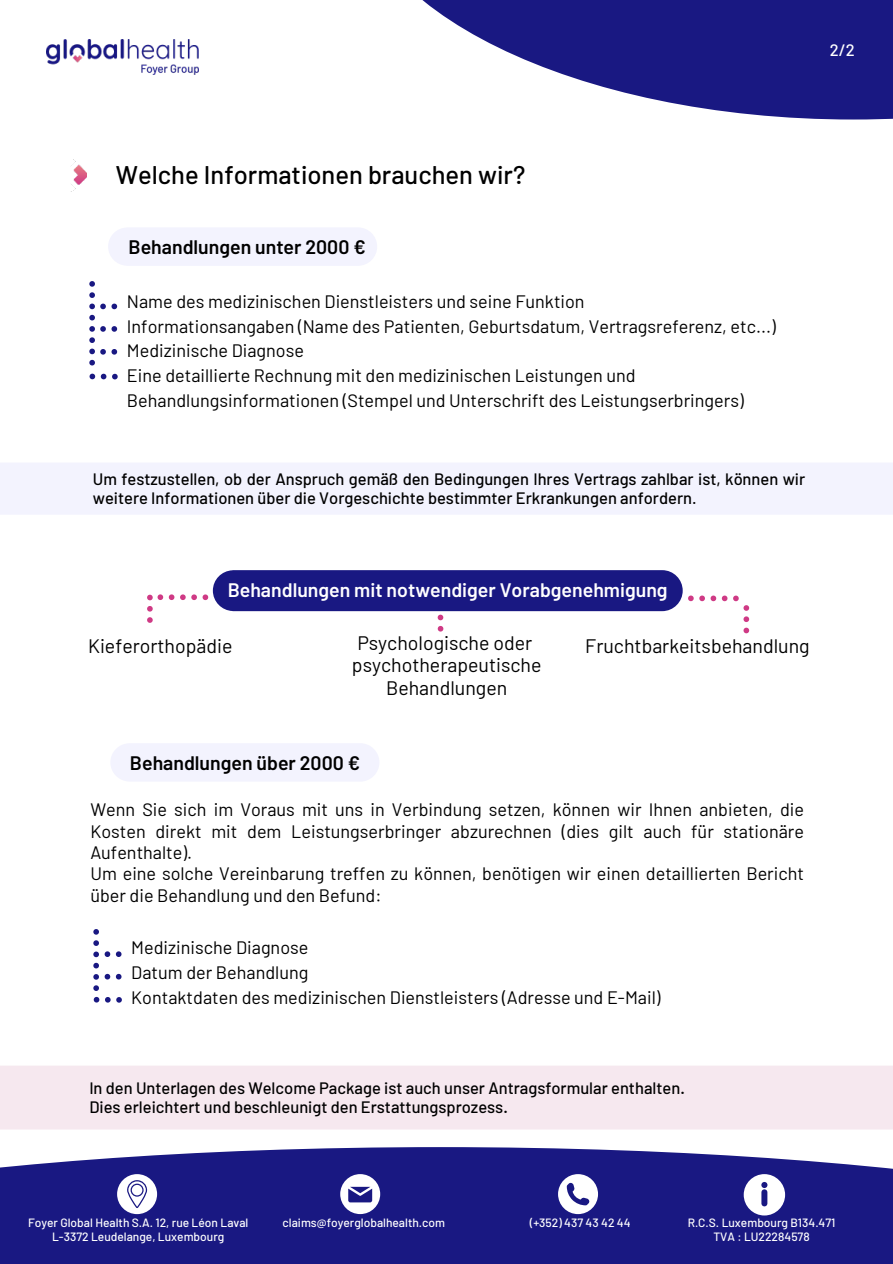
<style>
.page{position:relative;width:893px;height:1264px;background:#fff}
.page>*{position:absolute;margin:0;border:0;box-sizing:border-box;transform-origin:0 0}
.t1{font:500 25.5px "Barlow";color:#000}
.t2{font:19.5px/22.5px "Barlow";color:#000;text-align:center}
.t3{font:600 19.5px "Barlow";color:#000}
.t4{font:600 19.5px "Barlow";color:#fff}
.t5{font:18px/24.8px "Barlow";color:#000}
.t6{font:500 16.5px/19.2px "Barlow";color:#000}
.t7{font:500 16.5px "Barlow";color:#fff}
.t8{font:500 12px/14px "Barlow";color:#fff;text-align:center}
</style>
<div class="page">
<div style="left:213px;top:570px;width:469px;height:41px;background:#191882;border-radius:20px"></div>
<div style="left:110px;top:743px;width:269px;height:38px;background:#f3f3fe;border-radius:19px"></div>
<div style="left:0;top:463px;width:892px;height:51px;background:#f3f3fe"></div>
<svg style="left:147px;top:594px;width:61px;height:29px"></svg>
<svg style="left:437px;top:614px;width:6px;height:17px"></svg>
<svg style="left:688px;top:595px;width:61px;height:38px"></svg>
<img style="left:71px;top:159px;width:16px;height:33px">
<div style="left:0;top:1066px;width:892px;height:63px;background:#f6e8ef"></div>
<svg style="left:93px;top:929px;width:6px;height:61px"></svg>
<svg style="left:105px;top:951px;width:16px;height:6px"></svg>
<svg style="left:105px;top:973px;width:16px;height:6px"></svg>
<svg style="left:94px;top:996px;width:28px;height:6px"></svg>
<svg style="left:422px;top:0;width:470px;height:119px;fill:#191882"></svg>
<div style="left:0;top:1147px;width:892px;height:116px;background:#191882"></div>
<svg style="left:558px;top:1174px;width:40px;height:40px"></svg>
<svg style="left:340px;top:1174px;width:40px;height:39px"></svg>
<div style="left:117px;top:1174px;width:40px;height:40px;background:#fff;border-radius:50%"></div>
<div style="left:743px;top:1174px;width:42px;height:41px;background:#fff;border-radius:50%"></div>
<svg style="left:761px;top:1182px;width:6px;height:24px"></svg>
<svg style="left:127px;top:1180px;width:20px;height:27px"></svg>
<img style="left:46px;top:39px;width:152px;height:35px">
<div style="left:108px;top:227px;width:269px;height:39px;background:#f3f3fe;border-radius:19px"></div>
<svg style="left:89px;top:373px;width:29px;height:6px"></svg>
<svg style="left:89px;top:281px;width:28px;height:84px"></svg>
<p class="t7" style="left:829px;top:38px;width:26px">2/2</p>
<h1 class="t1" style="left:116px;top:159px;width:411px">Welche Informationen brauchen wir?</h1>
<p class="t3" style="left:129px;top:233px;width:238px">Behandlungen unter 2000 €</p>
<p class="t5" style="left:127px;top:288px;width:650px">Name des medizinischen Dienstleisters und seine Funktion<br>Informationsangaben (Name des Patienten, Geburtsdatum, Vertragsreferenz, etc...)<br>Medizinische Diagnose<br>Eine detaillierte Rechnung mit den medizinischen Leistungen und Behandlungsinformationen (Stempel und Unterschrift des Leistungserbringers)</p>
<p class="t6" style="left:93px;top:467px;width:714px">Um festzustellen, ob der Anspruch gemäß den Bedingungen Ihres Vertrags zahlbar ist, können wir weitere Informationen über die Vorgeschichte bestimmter Erkrankungen anfordern.</p>
<p class="t4" style="left:228px;top:576px;width:441px">Behandlungen mit notwendiger Vorabgenehmigung</p>
<p class="t2" style="left:352px;top:629px;width:191px">Psychologische oder psychotherapeutische<br>Behandlungen</p>
<p class="t2" style="left:88px;top:633px;width:146px">Kieferorthopädie</p>
<p class="t2" style="left:585px;top:632px;width:226px">Fruchtbarkeitsbehandlung</p>
<p class="t3" style="left:130px;top:748px;width:232px">Behandlungen über 2000 €</p>
<p class="t5" style="left:90px;top:797px;width:715px;line-height:21.3px">Wenn Sie sich im Voraus mit uns in Verbindung setzen, können wir Ihnen anbieten, die Kosten direkt mit dem Leistungserbringer abzurechnen (dies gilt auch für stationäre Aufenthalte).<br>Um eine solche Vereinbarung treffen zu können, benötigen wir einen detaillierten Bericht über die Behandlung und den Befund:</p>
<p class="t5" style="left:131px;top:934px;width:530px">Medizinische Diagnose<br>Datum der Behandlung<br>Kontaktdaten des medizinischen Dienstleisters (Adresse und E-Mail)</p>
<p class="t6" style="left:89px;top:1078px;width:597px">In den Unterlagen des Welcome Package ist auch unser Antragsformular enthalten.<br>Dies erleichtert und beschleunigt den Erstattungsprozess.</p>
<p class="t8" style="left:28px;top:1214px;width:222px">Foyer Global Health S.A. 12, rue Léon Laval<br>L-3372 Leudelange, Luxembourg</p>
<p class="t8" style="left:530px;top:1214px;width:102px">(+352) 437 43 42 44</p>
<p class="t8" style="left:282px;top:1214px;width:164px">claims@foyerglobalhealth.com</p>
<p class="t8" style="left:687px;top:1214px;width:149px">R.C.S. Luxembourg B134.471<br>TVA : LU22284578</p>
</div>
